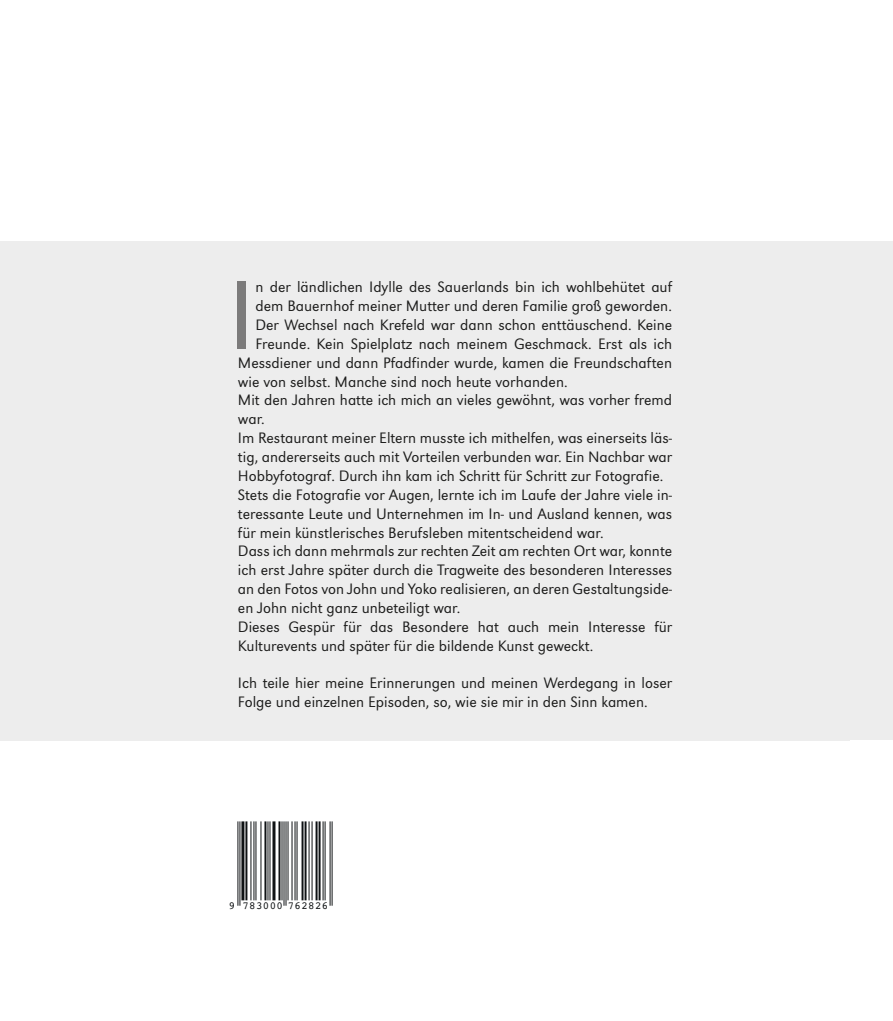
<style>
.page{position:relative;width:893px;height:1021px;background:#fff}
.page>*{position:absolute;margin:0;border:0;box-sizing:border-box;transform-origin:0 0}
.t1{font:300 100.5px "URW Grotesk T";color:#7c7b7b}
.t2{font:300 15.75px/18.9px "URW Grotesk T";color:#1c1c1b}
.t3{font:10.65px "Arial";letter-spacing:.035em;color:#101315}
</style>
<div class="page">
<div style="left:0;top:241px;width:893px;height:499px;background:#ededed"></div>
<hr style="left:237px;top:821px;width:1px;height:84px;background:#101315">
<hr style="left:239px;top:821px;width:1px;height:84px;background:#101315">
<hr style="left:241px;top:821px;width:3px;height:79px;background:#101315">
<hr style="left:245px;top:821px;width:2px;height:79px;background:#101315">
<hr style="left:250px;top:821px;width:1px;height:79px;background:#101315">
<hr style="left:253px;top:821px;width:1px;height:79px;background:#101315">
<hr style="left:255px;top:821px;width:1px;height:79px;background:#101315">
<hr style="left:260px;top:821px;width:1px;height:79px;background:#101315">
<hr style="left:264px;top:821px;width:2px;height:79px;background:#101315">
<hr style="left:267px;top:821px;width:1px;height:79px;background:#101315">
<hr style="left:269px;top:821px;width:1px;height:79px;background:#101315">
<hr style="left:272px;top:821px;width:3px;height:79px;background:#101315">
<hr style="left:278px;top:821px;width:2px;height:79px;background:#101315">
<hr style="left:281px;top:821px;width:1px;height:79px;background:#101315">
<hr style="left:283px;top:821px;width:1px;height:84px;background:#101315">
<hr style="left:285px;top:821px;width:1px;height:84px;background:#101315">
<hr style="left:287px;top:821px;width:1px;height:79px;background:#101315">
<hr style="left:291px;top:821px;width:1px;height:79px;background:#101315">
<hr style="left:295px;top:821px;width:1px;height:79px;background:#101315">
<hr style="left:297px;top:821px;width:1px;height:79px;background:#101315">
<hr style="left:302px;top:821px;width:2px;height:79px;background:#101315">
<hr style="left:305px;top:821px;width:2px;height:79px;background:#101315">
<hr style="left:309px;top:821px;width:1px;height:79px;background:#101315">
<hr style="left:312px;top:821px;width:1px;height:79px;background:#101315">
<hr style="left:316px;top:821px;width:2px;height:79px;background:#101315">
<hr style="left:319px;top:821px;width:2px;height:79px;background:#101315">
<hr style="left:323px;top:821px;width:1px;height:79px;background:#101315">
<hr style="left:325px;top:821px;width:1px;height:79px;background:#101315">
<hr style="left:330px;top:821px;width:1px;height:84px;background:#101315">
<hr style="left:332px;top:821px;width:1px;height:84px;background:#101315">
<h1 class="t1" style="left:229px;top:257px;width:28px">I</h1>
<p class="t2" style="left:255px;top:277px;width:418px">n der ländlichen Idylle des Sauerlands bin ich wohlbehütet auf</p>
<p class="t2" style="left:255px;top:296px;width:418px">dem Bauernhof meiner Mutter und deren Familie groß geworden.</p>
<p class="t2" style="left:255px;top:315px;width:418px">Der Wechsel nach Krefeld war dann schon enttäuschend. Keine</p>
<p class="t2" style="left:255px;top:334px;width:418px">Freunde. Kein Spielplatz nach meinem Geschmack. Erst als ich</p>
<p class="t2" style="left:238px;top:353px;width:436px">Messdiener und dann Pfadfinder wurde, kamen die Freundschaften</p>
<p class="t2" style="left:238px;top:372px;width:331px">wie von selbst. Manche sind noch heute vorhanden.</p>
<p class="t2" style="left:238px;top:390px;width:436px">Mit den Jahren hatte ich mich an vieles gewöhnt, was vorher fremd</p>
<p class="t2" style="left:238px;top:409px;width:28px">war.</p>
<p class="t2" style="left:238px;top:428px;width:436px">Im Restaurant meiner Eltern musste ich mithelfen, was einerseits läs-</p>
<p class="t2" style="left:238px;top:447px;width:436px">tig, andererseits auch mit Vorteilen verbunden war. Ein Nachbar war</p>
<p class="t2" style="left:238px;top:466px;width:427px">Hobbyfotograf. Durch ihn kam ich Schritt für Schritt zur Fotografie.</p>
<p class="t2" style="left:238px;top:485px;width:436px">Stets die Fotografie vor Augen, lernte ich im Laufe der Jahre viele in-</p>
<p class="t2" style="left:238px;top:504px;width:436px">teressante Leute und Unternehmen im In- und Ausland kennen, was</p>
<p class="t2" style="left:238px;top:522px;width:367px">für mein künstlerisches Berufsleben mitentscheidend war.</p>
<p class="t2" style="left:238px;top:541px;width:436px">Dass ich dann mehrmals zur rechten Zeit am rechten Ort war, konnte</p>
<p class="t2" style="left:238px;top:560px;width:436px">ich erst Jahre später durch die Tragweite des besonderen Interesses</p>
<p class="t2" style="left:238px;top:579px;width:436px">an den Fotos von John und Yoko realisieren, an deren Gestaltungside-</p>
<p class="t2" style="left:238px;top:598px;width:224px">en John nicht ganz unbeteiligt war.</p>
<p class="t2" style="left:238px;top:617px;width:436px">Dieses Gespür für das Besondere hat auch mein Interesse für</p>
<p class="t2" style="left:238px;top:635px;width:357px">Kulturevents und später für die bildende Kunst geweckt.</p>
<p class="t2" style="left:238px;top:673px;width:436px">Ich teile hier meine Erinnerungen und meinen Werdegang in loser<br>Folge und einzelnen Episoden, so, wie sie mir in den Sinn kamen.</p>
<p class="t3" style="left:229px;top:897px;width:101px">9 783000 762826</p>
</div>
